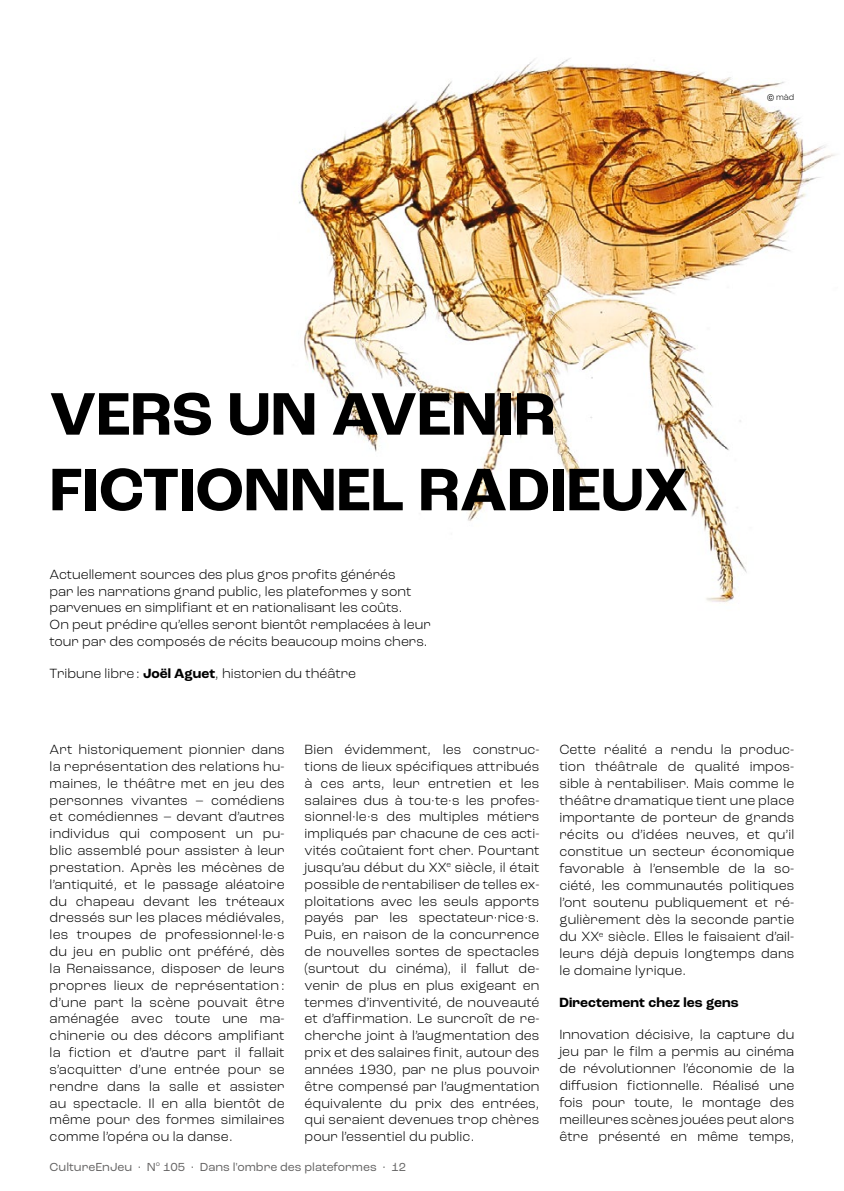
<style>
.page{position:relative;width:844px;height:1191px;background:#fff}
.page>*{position:absolute;margin:0;border:0;box-sizing:border-box;transform-origin:0 0}
.t1{font:700 63px/75.6px "Roc Grotesk";color:#000}
.t2{font:300 14px/16.8px "Roc Grotesk";color:#000;text-align:justify}
.t3{font:700 14px "Roc Grotesk";letter-spacing:.01em;color:#000}
.t4{font:12.25px "Roc Grotesk";color:#646363}
.t5{font:300 8.75px "Roc Grotesk";color:#000}
.s1{font-weight:700}
</style>
<div class="page">
<img style="left:299px;top:58px;width:537px;height:546px">
<p class="t5" style="left:766px;top:92px;width:29px">© màd</p>
<h1 class="t1" style="left:50px;top:377px;width:640px">VERS UN AVENIR<br>FICTIONNEL RADIEUX</h1>
<p class="t2" style="left:50px;top:565px;width:382px;text-align:left">Actuellement sources des plus gros profits générés<br>par les narrations grand public, les plateformes y sont parvenues en simplifiant et en rationalisant les coûts.<br>On peut prédire qu’elles seront bientôt remplacées à leur tour par des composés de récits beaucoup moins chers.</p>
<p class="t2" style="left:50px;top:664px;width:308px">Tribune libre: <span class="s1">Joël Aguet</span>, historien du théâtre</p>
<p class="t2" style="left:50px;top:741px;width:236px">Art historiquement pionnier dans la représentation des relations hu&shy;maines, le théâtre met en jeu des personnes vivantes – comédiens et comédiennes – devant d’autres individus qui composent un pu&shy;blic assemblé pour assister à leur prestation. Après les mécènes de l’antiquité, et le passage aléatoire du chapeau devant les tréteaux dressés sur les places médiévales, les troupes de professionnel·le·s du jeu en public ont préféré, dès la Renaissance, disposer de leurs propres lieux de représentation: d’une part la scène pouvait être aménagée avec toute une ma&shy;chinerie ou des décors amplifiant la fiction et d’autre part il fallait s’acquitter d’une entrée pour se rendre dans la salle et assister au spectacle. Il en alla bientôt de même pour des formes similaires comme l’opéra ou la danse.</p>
<p class="t2" style="left:304px;top:741px;width:236px">Bien évidemment, les construc&shy;tions de lieux spécifiques attribués à ces arts, leur entretien et les salaires dus à tou·te·s les profes&shy;sionnel·le·s des multiples métiers impliqués par chacune de ces acti&shy;vités coûtaient fort cher. Pourtant jusqu’au début du XX<sup>e</sup> siècle, il était possible de rentabiliser de telles ex&shy;ploitations avec les seuls apports payés par les spectateur·rice·s.<br>Puis, en raison de la concurrence de nouvelles sortes de spectacles (surtout du cinéma), il fallut de&shy;venir de plus en plus exigeant en termes d’inventivité, de nouveauté et d’affirmation. Le surcroît de re&shy;cherche joint à l’augmentation des prix et des salaires finit, autour des années 1930, par ne plus pouvoir être compensé par l’augmentation équivalente du prix des entrées, qui seraient devenues trop chères pour l’essentiel du public.</p>
<p class="t2" style="left:559px;top:741px;width:236px">Cette réalité a rendu la produc&shy;tion théâtrale de qualité impos&shy;sible à rentabiliser. Mais comme le théâtre dramatique tient une place importante de porteur de grands récits ou d’idées neuves, et qu’il constitue un secteur économique favorable à l’ensemble de la so&shy;ciété, les communautés politiques l’ont soutenu publiquement et ré&shy;gulièrement dès la seconde partie du XX<sup>e</sup> siècle. Elles le faisaient d’ail&shy;leurs déjà depuis longtemps dans le domaine lyrique.</p>
<p class="t3" style="left:559px;top:994px;width:181px">Directement chez les gens</p>
<p class="t2" style="left:559px;top:1026px;width:236px">Innovation décisive, la capture du jeu par le film a permis au cinéma de révolutionner l’économie de la diffusion fictionnelle. Réalisé une fois pour toute, le montage des meilleures scènes jouées peut alors être présenté en même temps,</p>
<p class="t4" style="left:50px;top:1159px;width:358px">CultureEnJeu · N<sup>o</sup> 105 · Dans l'ombre des plateformes · 12</p>
</div>
